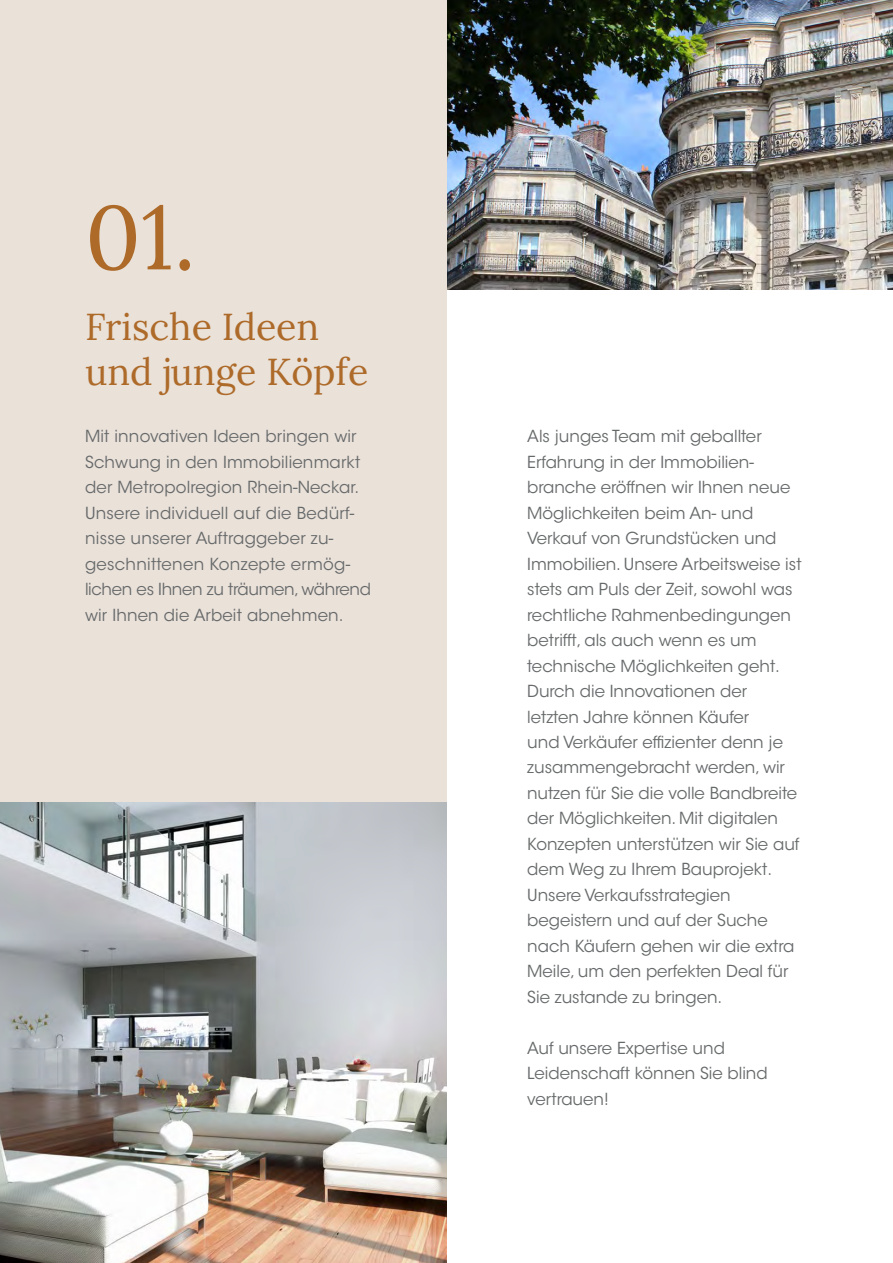
<style>
.page{position:relative;width:893px;height:1263px;background:#fff}
.page>*{position:absolute;margin:0;border:0;box-sizing:border-box;transform-origin:0 0}
.t1{font:90px "Lora";color:#ad6a29}
.t2{font:37.5px/45px "Lora";color:#ad6a29}
.t3{font:16.5px/25.5px "ITC Avant Garde Std";color:#66696a}
</style>
<div class="page">
<img style="left:446px;top:0;width:447px;height:289px">
<div style="left:0;top:0;width:446px;height:1231px;background:#eae1d9"></div>
<img style="left:0;top:802px;width:446px;height:461px">
<h1 class="t1" style="left:85px;top:169px;width:112px">01.</h1>
<h2 class="t2" style="left:85px;top:301px;width:285px">Frische Ideen und junge Köpfe</h2>
<p class="t3" style="left:85px;top:424px;width:287px">Mit innovativen Ideen bringen wir Schwung in den Immobilienmarkt der Metropolregion Rhein-Neckar.<br>Unsere individuell auf die Bedürf&shy;nisse unserer Auftraggeber zu&shy;geschnittenen Konzepte ermög&shy;lichen es Ihnen zu träumen, während wir Ihnen die Arbeit abnehmen.</p>
<p class="t3" style="left:527px;top:423px;width:276px">Als junges Team mit geballter<br>Erfahrung in der Immobilien&shy;branche eröffnen wir Ihnen neue<br>Möglichkeiten beim An- und<br>Verkauf von Grundstücken und<br>Immobilien. Unsere Arbeitsweise ist stets am Puls der Zeit, sowohl was rechtliche Rahmenbedingungen betrifft, als auch wenn es um technische Möglichkeiten geht.<br>Durch die Innovationen der letzten Jahre können Käufer<br>und Verkäufer effizienter denn je zusammengebracht werden, wir nutzen für Sie die volle Bandbreite der Möglichkeiten. Mit digitalen<br>Konzepten unterstützen wir Sie auf dem Weg zu Ihrem Bauprojekt.<br>Unsere Verkaufsstrategien begeistern und auf der Suche nach Käufern gehen wir die extra<br>Meile, um den perfekten Deal für<br>Sie zustande zu bringen.</p>
<p class="t3" style="left:527px;top:1035px;width:242px">Auf unsere Expertise und<br>Leidenschaft können Sie blind vertrauen!</p>
</div>
